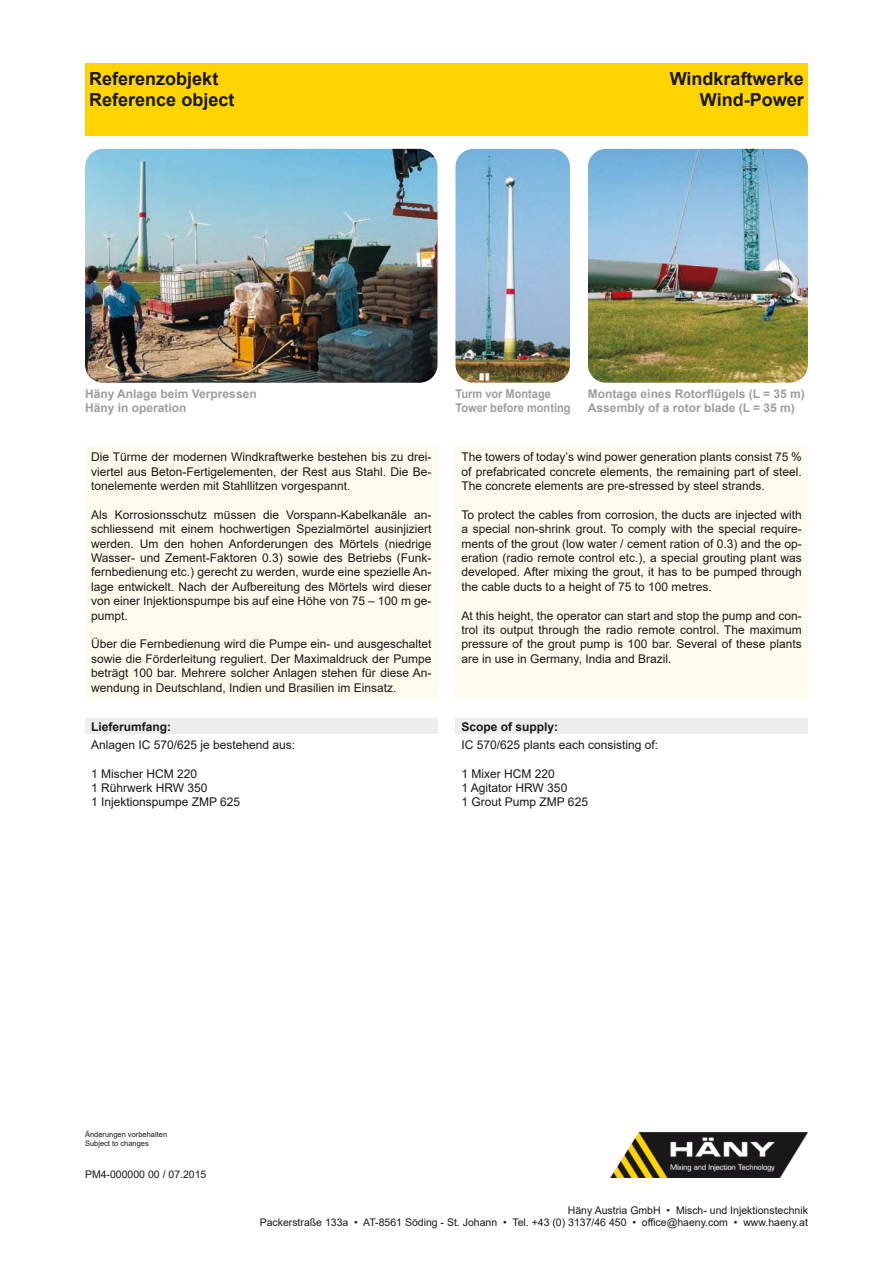
<style>
.page{position:relative;width:893px;height:1263px;background:#fff}
.page>*{position:absolute;margin:0;border:0;box-sizing:border-box;transform-origin:0 0}
.t1{font:700 18px/21.6px "Arial";color:#1a171c;text-align:right}
.t2{font:12px/14.4px "Arial";color:#1a171c;text-align:justify}
.t3{font:700 12px/14.4px "Arial";color:#9c9e9f}
.t4{font:700 12px/14.4px "Arial";color:#9c9e9f;scale:.92 1}
.t5{font:700 12px "Arial";color:#1a171c}
.t6{font:10.5px/12.6px "Arial";color:#1a171c;text-align:right}
.t7{font:7.5px/9px "Arial";color:#1a171c}
</style>
<div class="page">
<div style="left:85px;top:64px;width:723px;height:72px;background:#ffd400"></div>
<img style="left:610px;top:1132px;width:198px;height:46px">
<img style="left:455px;top:149px;width:115px;height:234px">
<img style="left:85px;top:149px;width:352px;height:234px">
<img style="left:588px;top:149px;width:220px;height:234px">
<div style="left:85px;top:446px;width:352px;height:252px;background:#fffbec"></div>
<div style="left:85px;top:718px;width:352px;height:16px;background:#eceded"></div>
<div style="left:455px;top:446px;width:353px;height:252px;background:#fffbec"></div>
<div style="left:455px;top:718px;width:353px;height:16px;background:#eceded"></div>
<h1 class="t1" style="left:89px;top:68px;width:147px;text-align:left">Referenzobjekt<br>Reference object</h1>
<h1 class="t1" style="left:670px;top:68px;width:135px">Windkraftwerke<br>Wind-Power</h1>
<p class="t3" style="left:85px;top:386px;width:173px">Häny Anlage beim Verpressen<br>Häny in operation</p>
<p class="t4" style="left:455px;top:386px;width:127px">Turm vor Montage<br>Tower before monting</p>
<p class="t3" style="left:588px;top:386px;width:218px">Montage eines Rotorflügels (L = 35 m)<br>Assembly of a rotor blade (L = 35 m)</p>
<p class="t2" style="left:91px;top:450px;width:342px">Die Türme der modernen Windkraftwerke bestehen bis zu drei&shy;viertel aus Beton-Fertigelementen, der Rest aus Stahl. Die Be&shy;tonelemente werden mit Stahllitzen vorgespannt.</p>
<p class="t2" style="left:91px;top:507px;width:342px">Als Korrosionsschutz müssen die Vorspann-Kabelkanäle an&shy;schliessend mit einem hochwertigen Spezialmörtel ausinjiziert werden. Um den hohen Anforderungen des Mörtels (niedrige Wasser- und Zement-Faktoren 0.3) sowie des Betriebs (Funk&shy;fernbedienung etc.) gerecht zu werden, wurde eine spezielle An&shy;lage entwickelt. Nach der Aufbereitung des Mörtels wird dieser von einer Injektionspumpe bis auf eine Höhe von 75 – 100 m ge&shy;pumpt.</p>
<p class="t2" style="left:91px;top:637px;width:342px">Über die Fernbedienung wird die Pumpe ein- und ausgeschaltet sowie die Förderleitung reguliert. Der Maximaldruck der Pumpe beträgt 100 bar. Mehrere solcher Anlagen stehen für diese An&shy;wendung in Deutschland, Indien und Brasilien im Einsatz.</p>
<p class="t5" style="left:91px;top:718px;width:82px">Lieferumfang:</p>
<p class="t2" style="left:91px;top:737px;width:206px">Anlagen IC 570/625 je bestehend aus:</p>
<p class="t2" style="left:91px;top:766px;width:151px;text-align:left">1 Mischer HCM 220<br>1 Rührwerk HRW 350<br>1 Injektionspumpe ZMP 625</p>
<p class="t2" style="left:461px;top:450px;width:342px">The towers of today’s wind power generation plants consist 75 % of prefabricated concrete elements, the remaining part of steel.<br>The concrete elements are pre-stressed by steel strands.</p>
<p class="t2" style="left:461px;top:507px;width:342px">To protect the cables from corrosion, the ducts are injected with a special non-shrink grout. To comply with the special require&shy;ments of the grout (low water / cement ration of 0.3) and the op&shy;eration (radio remote control etc.), a special grouting plant was developed. After mixing the grout, it has to be pumped through the cable ducts to a height of 75 to 100 metres.</p>
<p class="t2" style="left:461px;top:608px;width:342px">At this height, the operator can start and stop the pump and con&shy;trol its output through the radio remote control. The maximum pressure of the grout pump is 100 bar. Several of these plants are in use in Germany, India and Brazil.</p>
<p class="t5" style="left:461px;top:718px;width:98px">Scope of supply:</p>
<p class="t2" style="left:461px;top:737px;width:198px">IC 570/625 plants each consisting of:</p>
<p class="t2" style="left:461px;top:766px;width:128px;text-align:left">1 Mixer HCM 220<br>1 Agitator HRW 350<br>1 Grout Pump ZMP 625</p>
<p class="t7" style="left:85px;top:1130px;width:84px">Änderungen vorbehalten<br>Subject to changes</p>
<p class="t6" style="left:85px;top:1168px;width:123px">PM4-000000 00 / 07.2015</p>
<p class="t6" style="left:260px;top:1204px;width:550px">Häny Austria GmbH • Misch- und Injektionstechnik<br>Packerstraße 133a • AT-8561 Söding - St. Johann • Tel. +43 (0) 3137/46 450 • office@haeny.com • www.haeny.at</p>
</div>
